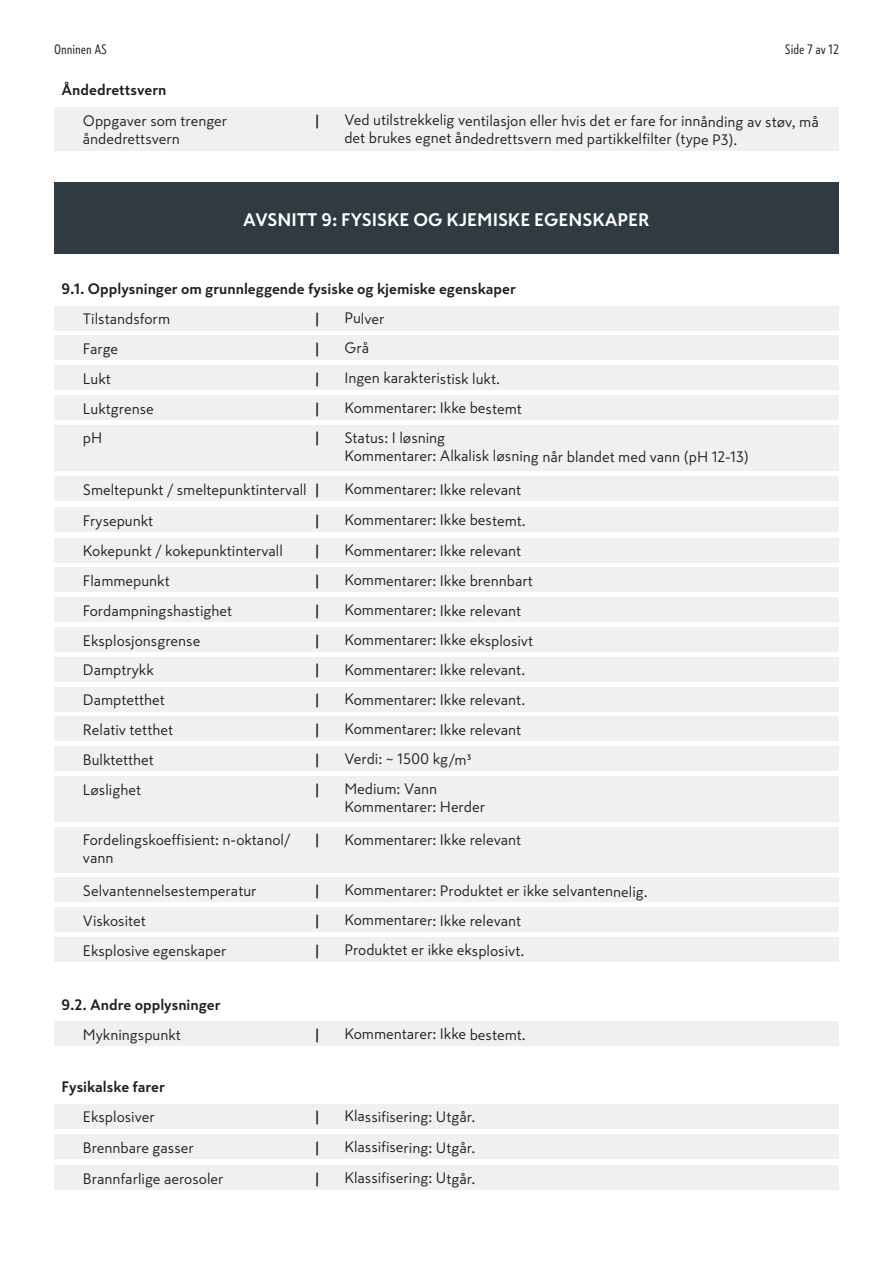
<style>
.page{position:relative;width:893px;height:1263px;background:#fff}
.page>*{position:absolute;margin:0;border:0;box-sizing:border-box;transform-origin:0 0}
.t1{font:700 18px "Skatta Sans";color:#fff}
.t2{font:15px/30px "Skatta Sans";letter-spacing:-.005em;color:#231f20}
.t3{font:700 15px/30px "Skatta Sans";color:#231f20}
.t4{font:13.5px "Skatta Sans Condensed";color:#231f20}
</style>
<div class="page">
<div style="left:54px;top:306px;width:785px;height:24px;background:#f0f0f0"></div>
<div style="left:54px;top:1021px;width:785px;height:25px;background:#f0f0f0"></div>
<div style="left:54px;top:1104px;width:785px;height:24px;background:#f0f0f0"></div>
<div style="left:54px;top:1134px;width:785px;height:25px;background:#f0f0f0"></div>
<div style="left:54px;top:1165px;width:785px;height:25px;background:#f0f0f0"></div>
<div style="left:54px;top:336px;width:785px;height:24px;background:#f0f0f0"></div>
<div style="left:54px;top:365px;width:785px;height:25px;background:#f0f0f0"></div>
<div style="left:54px;top:477px;width:785px;height:24px;background:#f0f0f0"></div>
<div style="left:54px;top:507px;width:785px;height:25px;background:#f0f0f0"></div>
<div style="left:54px;top:538px;width:785px;height:24px;background:#f0f0f0"></div>
<div style="left:54px;top:568px;width:785px;height:24px;background:#f0f0f0"></div>
<div style="left:54px;top:597px;width:785px;height:25px;background:#f0f0f0"></div>
<div style="left:54px;top:627px;width:785px;height:25px;background:#f0f0f0"></div>
<div style="left:54px;top:657px;width:785px;height:24px;background:#f0f0f0"></div>
<div style="left:54px;top:687px;width:785px;height:24px;background:#f0f0f0"></div>
<div style="left:54px;top:716px;width:785px;height:25px;background:#f0f0f0"></div>
<div style="left:54px;top:907px;width:785px;height:25px;background:#f0f0f0"></div>
<div style="left:54px;top:937px;width:785px;height:25px;background:#f0f0f0"></div>
<div style="left:54px;top:746px;width:785px;height:25px;background:#f0f0f0"></div>
<div style="left:54px;top:776px;width:785px;height:46px;background:#f0f0f0"></div>
<div style="left:54px;top:878px;width:785px;height:24px;background:#f0f0f0"></div>
<div style="left:54px;top:827px;width:785px;height:45px;background:#f0f0f0"></div>
<div style="left:54px;top:395px;width:785px;height:25px;background:#f0f0f0"></div>
<div style="left:54px;top:425px;width:785px;height:45px;background:#f0f0f0"></div>
<div style="left:54px;top:182px;width:785px;height:72px;background:#2f3b41"></div>
<div style="left:54px;top:107px;width:785px;height:44px;background:#f0f0f0"></div>
<p class="t4" style="left:54px;top:40px;width:55px">Onninen AS</p>
<p class="t4" style="left:785px;top:40px;width:56px">Side 7 av 12</p>
<p class="t3" style="left:62px;top:74px;width:106px">Åndedrettsvern</p>
<p class="t2" style="left:83px;top:111px;width:146px;line-height:18px">Oppgaver som trenger åndedrettsvern</p>
<p class="t2" style="left:344px;top:111px;width:476px;line-height:18px">Ved utilstrekkelig ventilasjon eller hvis det er fare for innånding av støv, må det brukes egnet åndedrettsvern med partikkelfilter (type P3).</p>
<p class="t3" style="left:315px;top:105px;width:6px">|</p>
<p class="t1" style="left:243px;top:206px;width:408px">AVSNITT 9: FYSISKE OG KJEMISKE EGENSKAPER</p>
<p class="t3" style="left:62px;top:273px;width:456px">9.1. Opplysninger om grunnleggende fysiske og kjemiske egenskaper</p>
<p class="t2" style="left:83px;top:304px;width:89px">Tilstandsform</p>
<p class="t2" style="left:83px;top:333px;width:37px">Farge<br>Lukt</p>
<p class="t2" style="left:83px;top:393px;width:72px">Luktgrense pH</p>
<p class="t3" style="left:315px;top:303px;width:6px">|</p>
<p class="t3" style="left:315px;top:333px;width:6px">| |</p>
<p class="t3" style="left:315px;top:393px;width:6px">| |</p>
<p class="t2" style="left:83px;top:474px;width:225px">Smeltepunkt / smeltepunktintervall<br>Frysepunkt<br>Kokepunkt / kokepunktintervall<br>Flammepunkt<br>Fordampningshastighet<br>Eksplosjonsgrense<br>Damptrykk<br>Damptetthet<br>Relativ tetthet</p>
<p class="t2" style="left:83px;top:744px;width:73px">Bulktetthet<br>Løslighet</p>
<p class="t3" style="left:315px;top:474px;width:6px;text-align:justify">| | | | | | | | |</p>
<p class="t3" style="left:315px;top:744px;width:6px">| |</p>
<p class="t2" style="left:83px;top:831px;width:209px;line-height:18px">Fordelingskoeffisient: n-oktanol/ vann</p>
<p class="t3" style="left:315px;top:825px;width:6px">|</p>
<p class="t2" style="left:83px;top:875px;width:175px">Selvantennelsestemperatur</p>
<p class="t3" style="left:315px;top:875px;width:6px">|</p>
<p class="t2" style="left:83px;top:905px;width:145px">Viskositet<br>Eksplosive egenskaper</p>
<p class="t3" style="left:315px;top:905px;width:6px">| |</p>
<p class="t3" style="left:62px;top:989px;width:160px">9.2. Andre opplysninger</p>
<p class="t2" style="left:83px;top:1019px;width:100px">Mykningspunkt</p>
<p class="t3" style="left:62px;top:1071px;width:105px">Fysikalske farer</p>
<p class="t2" style="left:83px;top:1101px;width:142px;line-height:30.8px">Eksplosiver<br>Brennbare gasser<br>Brannfarlige aerosoler</p>
<p class="t3" style="left:315px;top:1019px;width:6px">|</p>
<p class="t3" style="left:315px;top:1101px;width:6px;line-height:30.8px;text-align:justify">| | |</p>
<p class="t2" style="left:344px;top:303px;width:42px">Pulver</p>
<p class="t2" style="left:344px;top:333px;width:157px">Grå<br>Ingen karakteristisk lukt.</p>
<p class="t2" style="left:344px;top:393px;width:179px">Kommentarer: Ikke bestemt<br>Status: I løsning</p>
<p class="t2" style="left:344px;top:441px;width:406px">Kommentarer: Alkalisk løsning når blandet med vann (pH 12-13)</p>
<p class="t2" style="left:344px;top:474px;width:190px">Kommentarer: Ikke relevant<br>Kommentarer: Ikke bestemt.<br>Kommentarer: Ikke relevant<br>Kommentarer: Ikke brennbart<br>Kommentarer: Ikke relevant<br>Kommentarer: Ikke eksplosivt<br>Kommentarer: Ikke relevant.<br>Kommentarer: Ikke relevant.<br>Kommentarer: Ikke relevant</p>
<p class="t2" style="left:344px;top:744px;width:129px">Verdi: ~ 1500 kg/m³<br>Medium: Vann</p>
<p class="t2" style="left:344px;top:792px;width:142px">Kommentarer: Herder</p>
<p class="t2" style="left:344px;top:824px;width:178px">Kommentarer: Ikke relevant</p>
<p class="t2" style="left:344px;top:875px;width:305px">Kommentarer: Produktet er ikke selvantennelig.</p>
<p class="t2" style="left:344px;top:905px;width:182px">Kommentarer: Ikke relevant<br>Produktet er ikke eksplosivt.</p>
<p class="t2" style="left:344px;top:1019px;width:183px">Kommentarer: Ikke bestemt.</p>
<p class="t2" style="left:344px;top:1101px;width:133px;line-height:30.8px;text-align:justify">Klassifisering: Utgår.<br>Klassifisering: Utgår.<br>Klassifisering: Utgår.</p>
</div>
